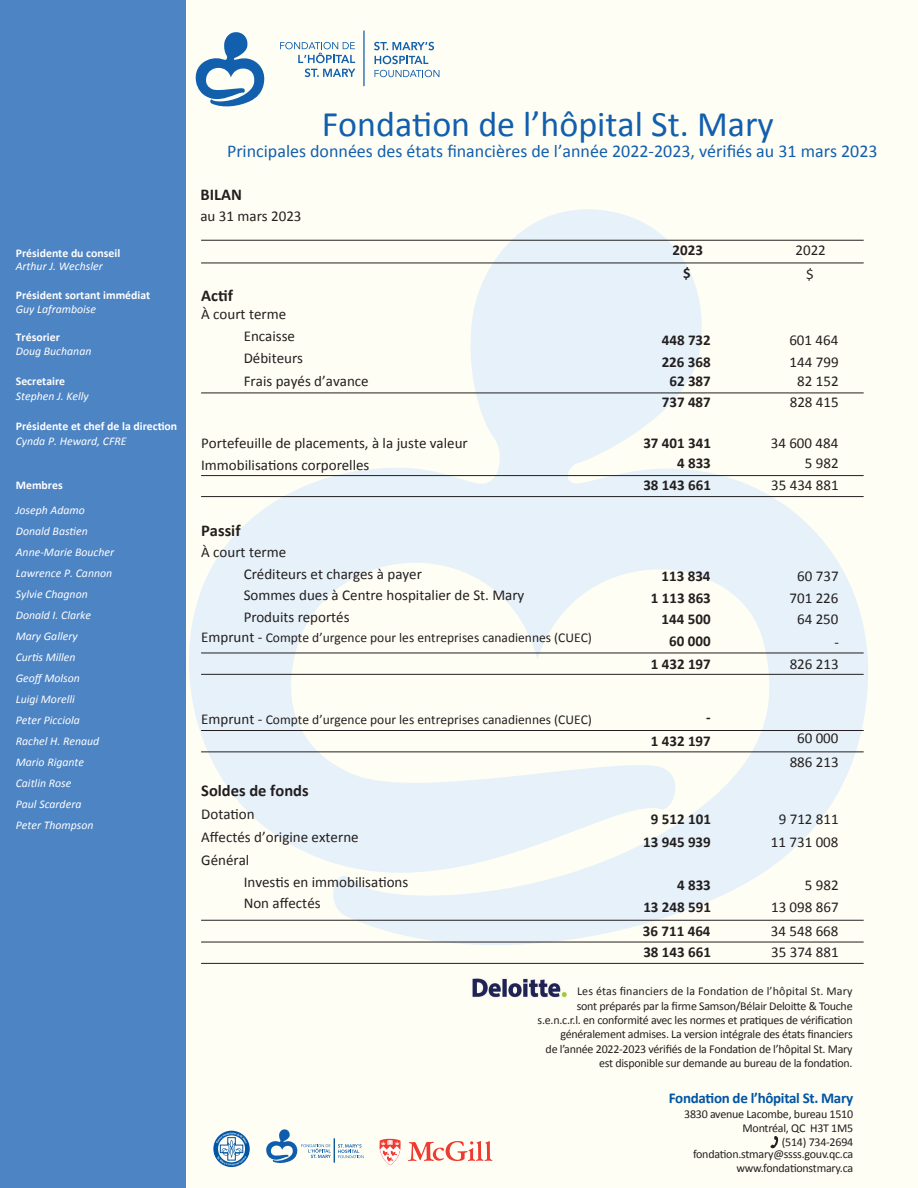
<style>
.page{position:relative;width:918px;height:1188px;background:#fff}
.page>*{position:absolute;margin:0;border:0;box-sizing:border-box;transform-origin:0 0}
.t1{font:36px "Calibri";color:#125fad}
.t2{font:18px "Calibri";color:#125fad}
.t3{font:700 16.5px "Calibri";color:#231f20}
.t4{font:15px/21.6px "Calibri";color:#231f20}
.t5{font:700 15px/21.9px "Calibri";color:#231f20;text-align:right}
.t6{font:700 15px "Calibri";letter-spacing:-.02em;color:#0155a5}
.t7{font:13.5px "Calibri";color:#231f20}
.t8{font:12px/14.4px "Calibri";letter-spacing:-.02em;color:#231f20;text-align:right}
.t9{font:italic 11.85px/21px "Calibri";color:#fff}
.t10{font:700 11.85px "Calibri";color:#fff}
.s1{font-size:15px}
</style>
<div class="page">
<div style="left:0;top:0;width:187px;height:1188px;background:#4d84c4"></div>
<div style="left:186px;top:0;width:732px;height:1188px;background:#fffef4"></div>
<svg style="left:770px;top:1136px;width:9px;height:13px"></svg>
<svg style="left:189px;top:209px;width:679px;height:736px"></svg>
<hr style="left:201px;top:240px;width:663px;height:1px;background:#231f20">
<hr style="left:201px;top:263px;width:663px;height:1px;background:#231f20">
<hr style="left:201px;top:963px;width:663px;height:1px;background:#231f20">
<hr style="left:201px;top:942px;width:663px;height:1px;background:#231f20">
<hr style="left:201px;top:920px;width:663px;height:1px;background:#231f20">
<img style="left:472px;top:978px;width:95px;height:20px">
<hr style="left:363px;top:31px;width:2px;height:55px;background:#125fad">
<svg style="left:280px;top:42px;width:75px;height:21px"></svg>
<svg style="left:305px;top:69px;width:50px;height:8px"></svg>
<svg style="left:374px;top:42px;width:60px;height:8px"></svg>
<svg style="left:375px;top:56px;width:53px;height:8px"></svg>
<svg style="left:375px;top:70px;width:64px;height:7px"></svg>
<svg style="left:195px;top:32px;width:70px;height:75px"></svg>
<hr style="left:201px;top:496px;width:663px;height:1px;background:#231f20">
<hr style="left:201px;top:475px;width:663px;height:1px;background:#231f20">
<hr style="left:201px;top:393px;width:663px;height:1px;background:#231f20">
<hr style="left:201px;top:751px;width:663px;height:1px;background:#231f20">
<hr style="left:201px;top:730px;width:663px;height:1px;background:#231f20">
<hr style="left:201px;top:674px;width:663px;height:1px;background:#231f20">
<hr style="left:201px;top:653px;width:663px;height:1px;background:#231f20">
<svg style="left:379px;top:1139px;width:22px;height:26px"></svg>
<svg style="left:408px;top:1141px;width:85px;height:20px"></svg>
<svg style="left:266px;top:1129px;width:98px;height:34px"></svg>
<svg style="left:213px;top:1131px;width:37px;height:36px"></svg>
<p class="t10" style="left:16px;top:245px;width:106px">Présidente du conseil</p>
<p class="t9" style="left:16px;top:255px;width:88px">Arthur J. Wechsler</p>
<p class="t10" style="left:16px;top:287px;width:136px">Président sortant immédiat</p>
<p class="t9" style="left:16px;top:298px;width:82px">Guy Laframboise</p>
<p class="t10" style="left:16px;top:329px;width:46px">Trésorier</p>
<p class="t9" style="left:16px;top:340px;width:77px">Doug Buchanan</p>
<p class="t10" style="left:16px;top:374px;width:51px">Secretaire</p>
<p class="t9" style="left:16px;top:385px;width:75px">Stephen J. Kelly</p>
<p class="t10" style="left:16px;top:419px;width:163px">Présidente et chef de la direction</p>
<p class="t9" style="left:16px;top:430px;width:112px">Cynda P. Heward, CFRE</p>
<p class="t10" style="left:16px;top:478px;width:48px">Membres</p>
<p class="t9" style="left:16px;top:499px;width:100px">Joseph Adamo<br>Donald Bastien<br>Anne-Marie Boucher<br>Lawrence P. Cannon<br>Sylvie Chagnon<br>Donald I. Clarke<br>Mary Gallery<br>Curtis Millen<br>Geoff Molson<br>Luigi Morelli<br>Peter Picciola<br>Rachel H. Renaud<br>Mario Rigante<br>Caitlin Rose<br>Paul Scardera<br>Peter Thompson</p>
<h1 class="t1" style="left:322px;top:101px;width:454px">Fondation de l’hôpital St. Mary</h1>
<h2 class="t2" style="left:227px;top:140px;width:652px">Principales données des états financières de l’année 2022-2023, vérifiés au 31 mars 2023</h2>
<h3 class="t3" style="left:200px;top:184px;width:43px">BILAN</h3>
<p class="t4" style="left:200px;top:205px;width:103px">au 31 mars 2023</p>
<h3 class="t3" style="left:201px;top:285px;width:33px">Actif</h3>
<p class="t4" style="left:244px;top:304px;width:61px;text-indent:-42px">À court terme<br>Encaisse<br>Débiteurs</p>
<p class="t4" style="left:244px;top:370px;width:127px">Frais payés d’avance</p>
<p class="t4" style="left:201px;top:432px;width:268px;line-height:22px">Portefeuille de placements, à la juste valeur<br>Immobilisations corporelles</p>
<h3 class="t3" style="left:201px;top:520px;width:41px">Passif</h3>
<p class="t4" style="left:244px;top:541px;width:282px;text-indent:-42px">À court terme<br>Créditeurs et charges à payer<br>Sommes dues à Centre hospitalier de St. Mary<br>Produits reportés</p>
<p class="t7" style="left:201px;top:629px;width:392px"><span class="s1">Emprunt -</span> Compte d’urgence pour les entreprises canadiennes (CUEC)</p>
<p class="t5" style="left:673px;top:238px;width:32px;line-height:23.2px;text-align:center">2023 $</p>
<p class="t4" style="left:795px;top:239px;width:32px;line-height:23.2px;text-align:center">2022 $</p>
<p class="t5" style="left:662px;top:330px;width:51px;line-height:21.5px;text-align:left">448 732<br>226 368</p>
<p class="t5" style="left:662px;top:370px;width:51px;line-height:21.5px;text-align:center">62 387<br>737 487</p>
<p class="t5" style="left:643px;top:432px;width:69px;line-height:21px">37 401 341<br>4 833<br>38 143 661</p>
<p class="t5" style="left:651px;top:565px;width:62px">113 834<br>1 113 863<br>144 500<br>60 000<br>1 432 197</p>
<p class="t4" style="left:789px;top:330px;width:51px">601 464<br>144 799</p>
<p class="t4" style="left:790px;top:370px;width:51px;text-align:center">82 152<br>828 415</p>
<p class="t4" style="left:771px;top:432px;width:70px;line-height:21px;text-align:right">34 600 484<br>5 982<br>35 434 881</p>
<p class="t4" style="left:790px;top:566px;width:51px;text-align:center">60 737<br>701 226<br>64 250</p>
<p class="t4" style="left:790px;top:653px;width:51px">826 213</p>
<p class="t4" style="left:834px;top:631px;width:6px">-</p>
<p class="t7" style="left:201px;top:711px;width:392px"><span class="s1">Emprunt -</span> Compte d’urgence pour les entreprises canadiennes (CUEC)</p>
<p class="t5" style="left:706px;top:706px;width:6px">-</p>
<h3 class="t3" style="left:201px;top:780px;width:109px">Soldes de fonds</h3>
<p class="t4" style="left:201px;top:803px;width:159px;line-height:23.1px">Dotation<br>Affectés d’origine externe<br>Général</p>
<p class="t4" style="left:244px;top:871px;width:166px">Investis en immobilisations<br>Non affectés</p>
<p class="t5" style="left:651px;top:730px;width:62px">1 432 197</p>
<p class="t5" style="left:651px;top:808px;width:62px">9 512 101</p>
<p class="t5" style="left:643px;top:831px;width:69px">13 945 939</p>
<p class="t5" style="left:643px;top:875px;width:69px;line-height:21.5px">4 833<br>13 248 591</p>
<p class="t5" style="left:643px;top:920px;width:70px;line-height:21px;text-align:left">36 711 464<br>38 143 661</p>
<p class="t4" style="left:790px;top:727px;width:51px;line-height:23.5px;text-align:center">60 000<br>886 213</p>
<p class="t4" style="left:779px;top:809px;width:62px">9 712 811</p>
<p class="t4" style="left:771px;top:832px;width:69px">11 731 008</p>
<p class="t4" style="left:771px;top:875px;width:69px;text-align:right">5 982<br>13 098 867</p>
<p class="t4" style="left:771px;top:921px;width:69px;line-height:21px">34 548 668<br>35 374 881</p>
<p class="t8" style="left:538px;top:984px;width:317px">Les étas financiers de la Fondation de l’hôpital St. Mary<br>sont préparés par la firme Samson/Bélair Deloitte &amp; Touche s.e.n.c.r.l. en conformité avec les normes et pratiques de vérification généralement admises. La version intégrale des états financiers<br>de l’année 2022-2023 vérifiés de la Fondation de l’hôpital St. Mary est disponible sur demande au bureau de la fondation.</p>
<p class="t6" style="left:669px;top:1089px;width:186px">Fondation de l’hôpital St. Mary</p>
<p class="t8" style="left:684px;top:1106px;width:171px">3830 avenue Lacombe, bureau 1510<br>Montréal, QC H3T 1M5<br>(514) 734-2694</p>
<p class="t8" style="left:693px;top:1147px;width:162px">fondation.stmary@ssss.gouv.qc.ca www.fondationstmary.ca</p>
</div>
